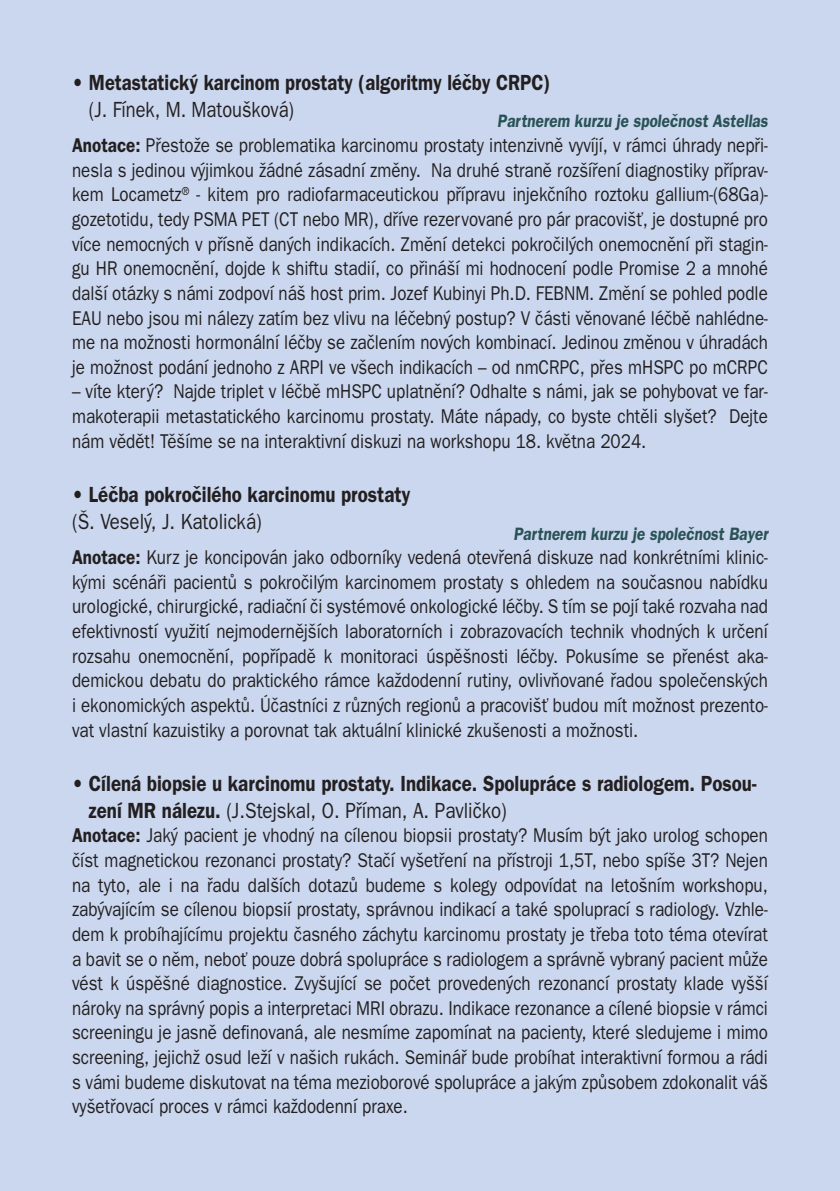
<style>
.page{position:relative;width:840px;height:1191px;background:#fff}
.page>*{position:absolute;margin:0;border:0;box-sizing:border-box;transform-origin:0 0}
.t1{font:600 22px/27px "Franklin Gothic CE";color:#231f20;scale:.85 1}
.t2{font:600 22px/27px "Franklin Gothic CE";color:#231f20;scale:.83 1}
.t3{font:20px/24.6px "Franklin Gothic CE";color:#231f20;text-align:justify;scale:.85 1}
.t4{font:600 18px "Franklin Gothic CE";color:#295256;scale:.85 1}
.s1{font-weight:400}
.s2{font-weight:600}
</style>
<div class="page">
<div style="left:0;top:0;width:839px;height:1191px;background:#cad7ee"></div>
<p class="t2" style="left:89px;top:71px;width:557px;text-indent:-17px"><span class="s1">•</span> Metastatický karcinom prostaty (algoritmy léčby CRPC) <span class="s1">(J. Fínek, M. Matoušková)</span></p>
<p class="t4" style="left:497px;top:114px;width:322px">Partnerem kurzu je společnost Astellas</p>
<p class="t3" style="left:72px;top:135px;width:819px"><span class="s2">Anotace:</span> Přestože se problematika karcinomu prostaty intenzivně vyvíjí, v rámci úhrady nepři&shy;nesla s jedinou výjimkou žádné zásadní změny. Na druhé straně rozšíření diagnostiky příprav&shy;kem Locametz<sup>®</sup> - kitem pro radiofarmaceutickou přípravu injekčního roztoku gallium-(68Ga)- gozetotidu, tedy PSMA PET (CT nebo MR), dříve rezervované pro pár pracovišť, je dostupné pro více nemocných v přísně daných indikacích. Změní detekci pokročilých onemocnění při stagin&shy;gu HR onemocnění, dojde k shiftu stadií, co přináší mi hodnocení podle Promise 2 a mnohé další otázky s námi zodpoví náš host prim. Jozef Kubinyi Ph.D. FEBNM. Změní se pohled podle EAU nebo jsou mi nálezy zatím bez vlivu na léčebný postup? V části věnované léčbě nahlédne&shy;me na možnosti hormonální léčby se začlením nových kombinací. Jedinou změnou v úhradách je možnost podání jednoho z ARPI ve všech indikacích – od nmCRPC, přes mHSPC po mCRPC</p>
<p class="t3" style="left:72px;top:381px;width:819px">– víte který? Najde triplet v léčbě mHSPC uplatnění? Odhalte s námi, jak se pohybovat ve far&shy;makoterapii metastatického karcinomu prostaty. Máte nápady, co byste chtěli slyšet? Dejte nám vědět! Těšíme se na interaktivní diskuzi na workshopu 18. května 2024.</p>
<p class="t1" style="left:72px;top:483px;width:399px"><span class="s1">•</span> Léčba pokročilého karcinomu prostaty <span class="s1">(Š. Veselý, J. Katolická)</span></p>
<p class="t4" style="left:513px;top:526px;width:303px">Partnerem kurzu je společnost Bayer</p>
<p class="t3" style="left:72px;top:547px;width:819px"><span class="s2">Anotace:</span> Kurz je koncipován jako odborníky vedená otevřená diskuze nad konkrétními klinic&shy;kými scénáři pacientů s pokročilým karcinomem prostaty s ohledem na současnou nabídku urologické, chirurgické, radiační či systémové onkologické léčby. S tím se pojí také rozvaha nad efektivností využití nejmodernějších laboratorních i zobrazovacích technik vhodných k určení rozsahu onemocnění, popřípadě k monitoraci úspěšnosti léčby. Pokusíme se přenést aka&shy;demickou debatu do praktického rámce každodenní rutiny, ovlivňované řadou společenských i ekonomických aspektů. Účastníci z různých regionů a pracovišť budou mít možnost prezento&shy;vat vlastní kazuistiky a porovnat tak aktuální klinické zkušenosti a možnosti.</p>
<p class="t1" style="left:89px;top:771px;width:786px;text-indent:-17px"><span class="s1">•</span> Cílená biopsie u karcinomu prostaty. Indikace. Spolupráce s radiologem. Posou&shy;zení MR nálezu. <span class="s1">(J.Stejskal, O. Příman, A. Pavličko)</span></p>
<p class="t3" style="left:72px;top:825px;width:819px"><span class="s2">Anotace:</span> Jaký pacient je vhodný na cílenou biopsii prostaty? Musím být jako urolog schopen číst magnetickou rezonanci prostaty? Stačí vyšetření na přístroji 1,5T, nebo spíše 3T? Nejen na tyto, ale i na řadu dalších dotazů budeme s kolegy odpovídat na letošním workshopu, zabývajícím se cílenou biopsií prostaty, správnou indikací a také spoluprací s radiology. Vzhle&shy;dem k probíhajícímu projektu časného záchytu karcinomu prostaty je třeba toto téma otevírat a bavit se o něm, neboť pouze dobrá spolupráce s radiologem a správně vybraný pacient může vést k úspěšné diagnostice. Zvyšující se počet provedených rezonancí prostaty klade vyšší nároky na správný popis a interpretaci MRI obrazu. Indikace rezonance a cílené biopsie v rámci screeningu je jasně definovaná, ale nesmíme zapomínat na pacienty, které sledujeme i mimo screening, jejichž osud leží v našich rukách. Seminář bude probíhat interaktivní formou a rádi s vámi budeme diskutovat na téma mezioborové spolupráce a jakým způsobem zdokonalit váš vyšetřovací proces v rámci každodenní praxe.</p>
</div>
